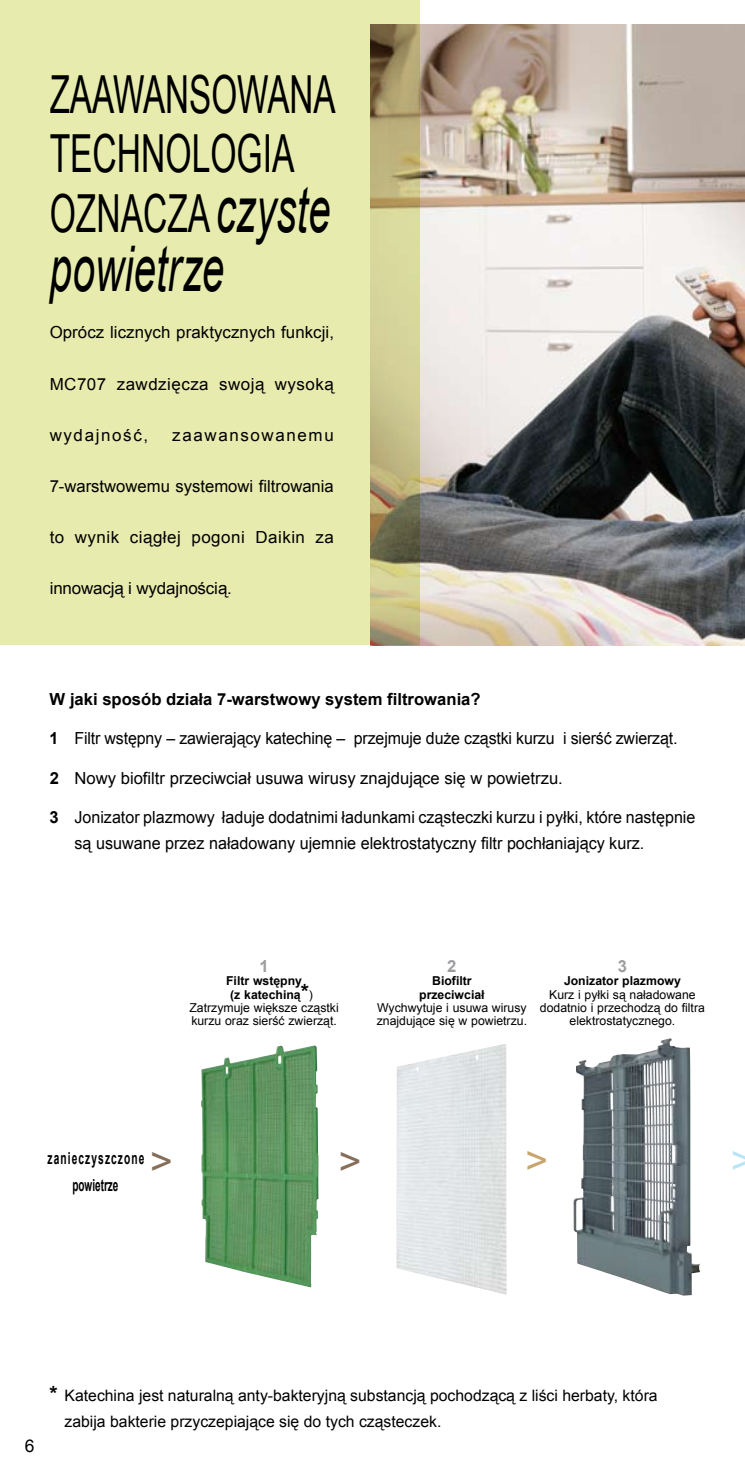
<style>
.page{position:relative;width:745px;height:1474px;background:#fff}
.page>*{position:absolute;margin:0;border:0;box-sizing:border-box;transform-origin:0 0}
.t1{font:italic 63px "Arial";letter-spacing:.005em;color:#000;scale:.64 1}
.t2{font:52.5px/59.5px "Arial";color:#000;scale:.63 1}
.t3{font:38.68px "Arial";color:#866e59}
.t4{font:38.68px "Arial";color:#c9a56d}
.t5{font:38.68px "Arial";color:#bce4f7}
.t6{font:17.5px "Arial";color:#000}
.t7{font:16.62px/26.2px "Arial";color:#000}
.t8{font:16.62px "Arial";color:#000;scale:.96 1}
.t9{font:16.62px "Arial";letter-spacing:.03em;color:#000}
.t10{font:700 16.62px "Arial";color:#000}
.t11{font:16.62px "Arial";letter-spacing:.095em;color:#000}
.t12{font:700 16.62px/26.2px "Arial";letter-spacing:.105em;color:#000;text-align:center;scale:.61 1}
.t13{font:700 16.62px "Arial";color:#9c9d9f}
.t14{font:15.75px/26.2px "Arial";color:#000}
.t15{font:12.25px/13.1px "Arial";color:#000}
.t16{font:700 12.25px/13.1px "Arial";color:#000;text-align:center}
.s1{font-style:italic;font-size:63px}
.s2{font-weight:700}
.s3{font-size:21px}
.s4{font-weight:400}
.s5{font-weight:700;font-size:21px}
</style>
<div class="page">
<img style="left:419px;top:25px;width:325px;height:620px">
<svg style="left:0;top:0;width:419px;height:645px;background:#e2e4a8"></svg>
<img style="left:573px;top:1040px;width:126px;height:255px">
<img style="left:201px;top:1045px;width:117px;height:242px">
<img style="left:396px;top:1044px;width:110px;height:250px">
<h2 class="t2" style="left:50px;top:65px;width:455px">ZAAWANSOWANA<br>TECHNOLOGIA<br>OZNACZA <span class="s1">czyste</span></h2>
<h1 class="t1" style="left:50px;top:228px;width:274px">powietrze</h1>
<p class="t7" style="left:50px;top:319px;width:286px">Oprócz licznych praktycznych funkcji,</p>
<p class="t9" style="left:50px;top:373px;width:285px">MC707 zawdzięcza swoją wysoką</p>
<p class="t11" style="left:50px;top:424px;width:100px">wydajność,</p>
<p class="t11" style="left:172px;top:424px;width:163px">zaawansowanemu</p>
<p class="t7" style="left:50px;top:473px;width:285px">7-warstwowemu systemowi filtrowania</p>
<p class="t9" style="left:50px;top:526px;width:286px">to wynik ciągłej pogoni Daikin za</p>
<p class="t7" style="left:50px;top:575px;width:184px">innowacją i wydajnością.</p>
<p class="t10" style="left:50px;top:688px;width:432px">W jaki sposób działa 7-warstwowy system filtrowania?</p>
<p class="t8" style="left:50px;top:727px;width:655px"><span class="s2">1</span> Filtr wstępny – zawierający katechinę – przejmuje duże cząstki kurzu i sierść zwierząt.</p>
<p class="t7" style="left:50px;top:764px;width:514px"><span class="s2">2</span> Nowy biofiltr przeciwciał usuwa wirusy znajdujące się w powietrzu.</p>
<p class="t7" style="left:74px;top:804px;width:622px;text-indent:-25px"><span class="s2">3</span> Jonizator plazmowy ładuje dodatnimi ładunkami cząsteczki kurzu i pyłki, które następnie są usuwane przez naładowany ujemnie elektrostatyczny filtr pochłaniający kurz.</p>
<p class="t13" style="left:259px;top:955px;width:11px">1</p>
<p class="t16" style="left:226px;top:975px;width:77px">Filtr wstępny</p>
<p class="t16" style="left:230px;top:988px;width:84px">(z katechiną<span class="s3">*</span><span class="s4">)</span></p>
<p class="t15" style="left:189px;top:1001px;width:151px">Zatrzymuje większe cząstki</p>
<p class="t15" style="left:191px;top:1014px;width:147px">kurzu oraz sierść zwierząt.</p>
<p class="t13" style="left:447px;top:955px;width:11px">2</p>
<p class="t16" style="left:419px;top:975px;width:67px">Biofiltr przeciwciał</p>
<p class="t15" style="left:376px;top:1001px;width:152px">Wychwytuje i usuwa wirusy znajdujące się w powietrzu.</p>
<p class="t13" style="left:617px;top:955px;width:11px">3</p>
<p class="t16" style="left:563px;top:975px;width:118px">Jonizator plazmowy</p>
<p class="t15" style="left:539px;top:987px;width:166px;text-align:center">Kurz i pyłki są naładowane dodatnio i przechodzą do filtra elektrostatycznego.</p>
<p class="t12" style="left:48px;top:1145px;width:160px">zanieczyszczone powietrze</p>
<h3 class="t3" style="left:150px;top:1136px;width:24px">&gt;</h3>
<h3 class="t3" style="left:339px;top:1135px;width:24px">&gt;</h3>
<h3 class="t4" style="left:525px;top:1135px;width:24px">&gt;</h3>
<h3 class="t5" style="left:730px;top:1135px;width:24px">&gt;</h3>
<p class="t6" style="left:25px;top:1434px;width:11px">6</p>
<p class="t14" style="left:64px;top:1382px;width:594px;text-indent:-15px"><span class="s5">*</span> Katechina jest naturalną anty-bakteryjną substancją pochodzącą z liści herbaty, która zabija bakterie przyczepiające się do tych cząsteczek.</p>
</div>
